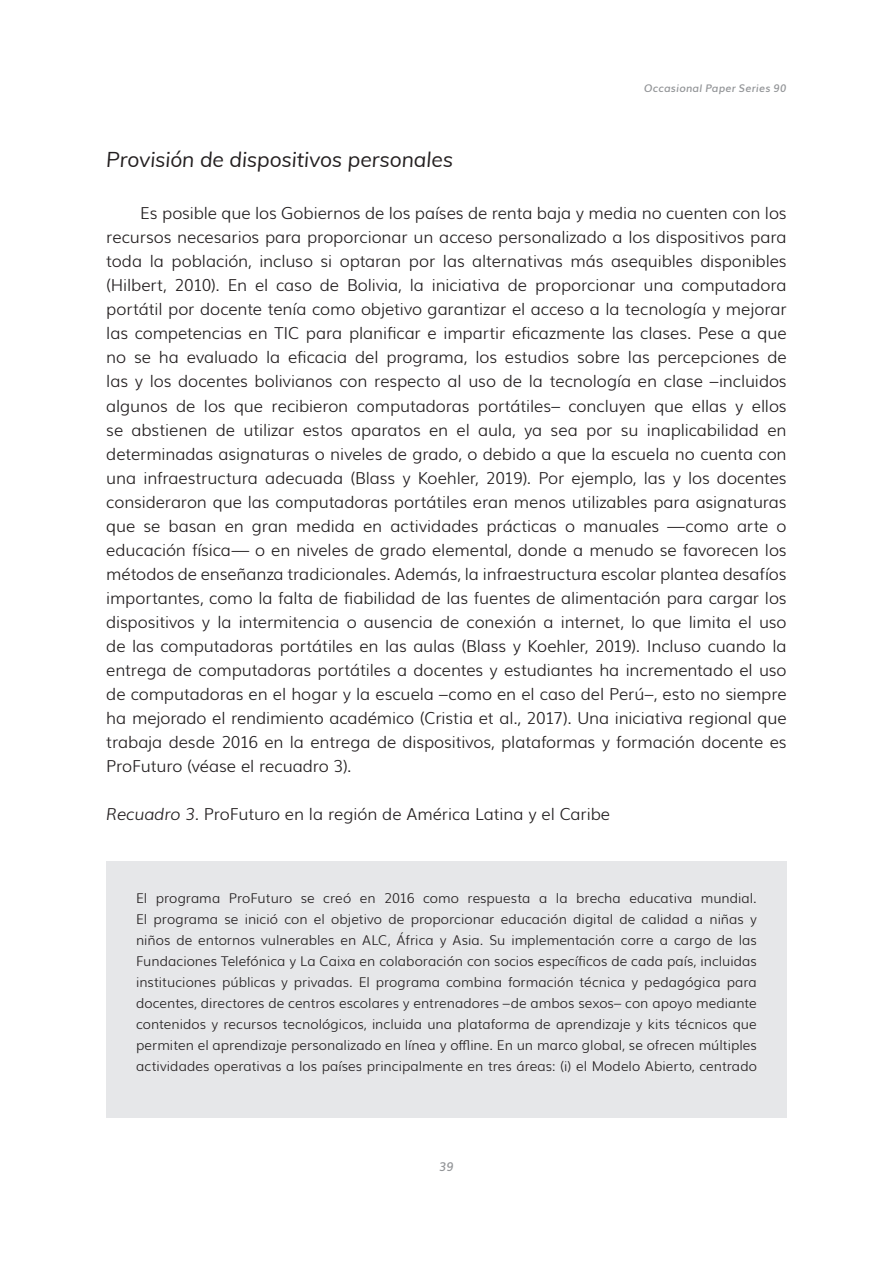
<style>
.page{position:relative;width:893px;height:1263px;background:#fff}
.page>*{position:absolute;margin:0;border:0;box-sizing:border-box;transform-origin:0 0}
.Cuerpo_de_Texto{font:italic 21px "Muli";letter-spacing:-.005em;color:#231f20}
.Cuerpo_Texto_Sangría{font:300 16.5px/24px "Muli";letter-spacing:-.01em;color:#231f20;text-align:justify}
.Cuerpo_de_Texto-2{font:300 16.5px "Muli";letter-spacing:-.01em;color:#231f20}
.Cuerpo_de_Texto-3{font:300 13.5px/21px "Muli";color:#231f20;text-align:justify}
.t1{font:italic 600 12px "Muli";color:#939598}
.t2{font:italic 600 10.5px "Muli";letter-spacing:.02em;color:#939598}
.s1{font-style:italic}
</style>
<div class="page">
<div style="left:106px;top:861px;width:681px;height:256px;background:#e6e7e9"></div>
<p class="t2" style="left:644px;top:79px;width:144px">Occasional Paper Series 90</p>
<p class="Cuerpo_de_Texto" style="left:106px;top:144px;width:348px">Provisión de dispositivos personales</p>
<p class="Cuerpo_Texto_Sangría" style="left:106px;top:200px;width:682px;text-indent:34px">Es posible que los Gobiernos de los países de renta baja y media no cuenten con los recursos necesarios para proporcionar un acceso personalizado a los dispositivos para toda la población, incluso si optaran por las alternativas más asequibles disponibles (Hilbert, 2010). En el caso de Bolivia, la iniciativa de proporcionar una computadora portátil por docente tenía como objetivo garantizar el acceso a la tecnología y mejorar las competencias en TIC para planificar e impartir eficazmente las clases. Pese a que no se ha evaluado la eficacia del programa, los estudios sobre las percepciones de las y los docentes bolivianos con respecto al uso de la tecnología en clase –incluidos algunos de los que recibieron computadoras portátiles– concluyen que ellas y ellos se abstienen de utilizar estos aparatos en el aula, ya sea por su inaplicabilidad en determinadas asignaturas o niveles de grado, o debido a que la escuela no cuenta con una infraestructura adecuada (Blass y Koehler, 2019). Por ejemplo, las y los docentes consideraron que las computadoras portátiles eran menos utilizables para asignaturas que se basan en gran medida en actividades prácticas o manuales —como arte o educación física— o en niveles de grado elemental, donde a menudo se favorecen los métodos de enseñanza tradicionales. Además, la infraestructura escolar plantea desafíos importantes, como la falta de fiabilidad de las fuentes de alimentación para cargar los dispositivos y la intermitencia o ausencia de conexión a internet, lo que limita el uso de las computadoras portátiles en las aulas (Blass y Koehler, 2019). Incluso cuando la entrega de computadoras portátiles a docentes y estudiantes ha incrementado el uso de computadoras en el hogar y la escuela –como en el caso del Perú–, esto no siempre ha mejorado el rendimiento académico (Cristia et al., 2017). Una iniciativa regional que trabaja desde 2016 en la entrega de dispositivos, plataformas y formación docente es ProFuturo (véase el recuadro 3).</p>
<p class="Cuerpo_de_Texto-2" style="left:106px;top:800px;width:505px"><span class="s1">Recuadro 3.</span> ProFuturo en la región de América Latina y el Caribe</p>
<p class="Cuerpo_de_Texto-3" style="left:136px;top:886px;width:622px">El programa ProFuturo se creó en 2016 como respuesta a la brecha educativa mundial.<br>El programa se inició con el objetivo de proporcionar educación digital de calidad a niñas y niños de entornos vulnerables en ALC, África y Asia. Su implementación corre a cargo de las Fundaciones Telefónica y La Caixa en colaboración con socios específicos de cada país, incluidas instituciones públicas y privadas. El programa combina formación técnica y pedagógica para docentes, directores de centros escolares y entrenadores –de ambos sexos– con apoyo mediante contenidos y recursos tecnológicos, incluida una plataforma de aprendizaje y kits técnicos que permiten el aprendizaje personalizado en línea y offline. En un marco global, se ofrecen múltiples actividades operativas a los países principalmente en tres áreas: (i) el Modelo Abierto, centrado</p>
<p class="t1" style="left:439px;top:1157px;width:16px">39</p>
</div>
